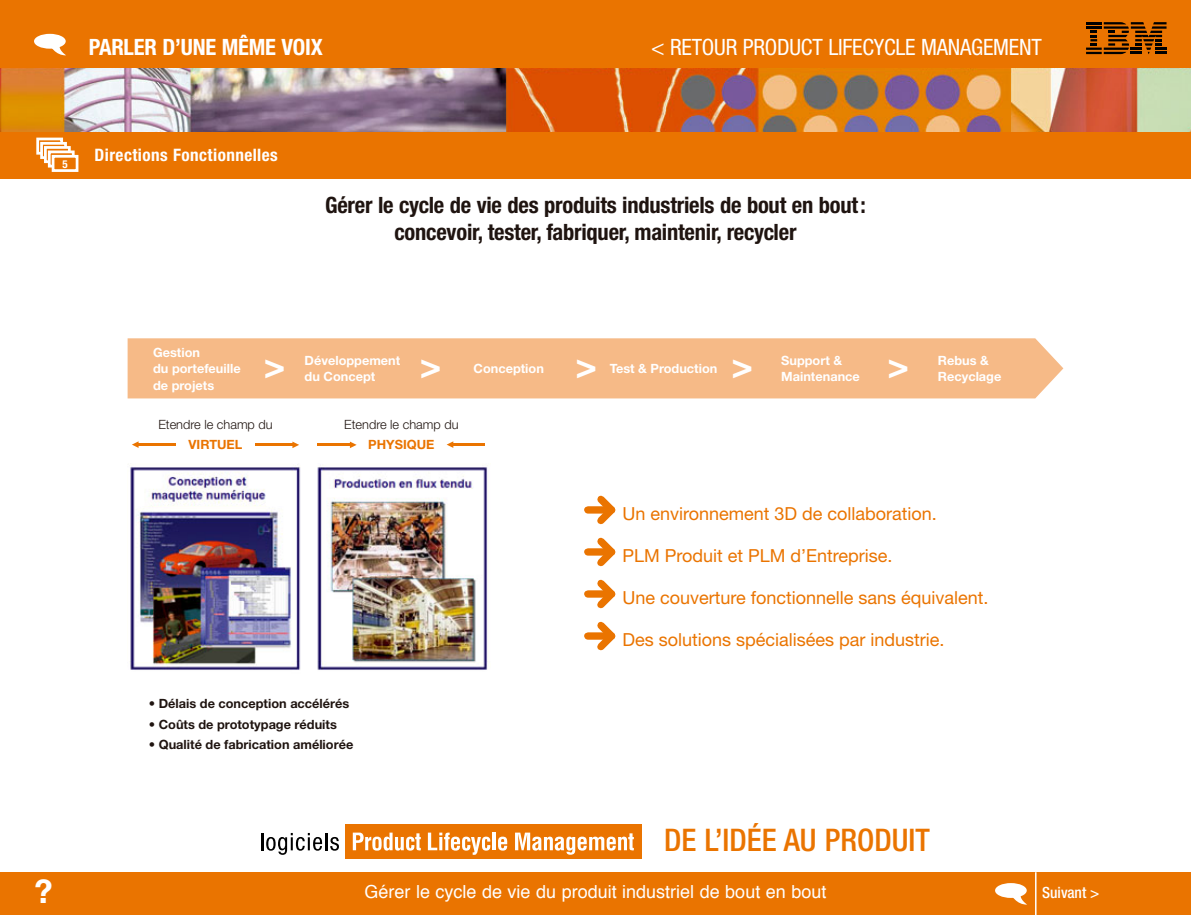
<style>
.page{position:relative;width:1191px;height:915px;background:#fff}
.page>*{position:absolute;margin:0;border:0;box-sizing:border-box;transform-origin:0 0}
.t1{font:700 36px "Helvetica Neue";color:#fff}
.t2{font:700 32.55px "Helvetica Neue";color:#fff}
.t3{font:500 condensed 31.2px "Helvetica Neue";color:#ea7400}
.t4{font:700 condensed 22.5px/27px "Helvetica Neue";letter-spacing:-.01em;color:#1f1410;text-align:center}
.t5{font:condensed 22.5px "Helvetica Neue";letter-spacing:-.01em;color:#fff}
.t6{font:700 condensed 22.5px "Helvetica Neue";letter-spacing:-.01em;color:#fff}
.t7{font:18px "Helvetica Neue";color:#ea7400}
.t8{font:18px "Helvetica";color:#fff}
.t9{font:700 condensed 17.1px "Helvetica Neue";letter-spacing:.025em;color:#fff}
.t10{font:500 condensed 15.45px "Helvetica Neue";color:#fff}
.t11{font:700 12.75px/16.5px "Helvetica Neue";color:#fff}
.t12{font:700 12.75px "Helvetica Neue";color:#1f1410}
.t13{font:300 12.75px/20.7px "Helvetica Neue";color:#1f1410;text-align:center}
.t14{font:700 condensed 10.95px "Helvetica Neue";color:#fff}
.s1{font-weight:700;color:#ea7400}
</style>
<div class="page">
<div style="left:0;top:0;width:1191px;height:179px;background:#ea7400"></div>
<svg style="left:1086px;top:22px;width:80px;height:32px"></svg>
<div style="left:0;top:872px;width:1191px;height:42px;background:#ea7400"></div>
<hr style="left:1035px;top:871px;width:1px;height:43px;background:#fff">
<div style="left:34px;top:34px;width:32px;height:15px;background:#fff;border-radius:50%"></div>
<svg style="left:49px;top:43px;width:17px;height:13px"></svg>
<img style="left:0;top:68px;width:1191px;height:63px">
<div style="left:38px;top:139px;width:24px;height:14px;background:#eb7b0d"></div>
<div style="left:36px;top:137px;width:27px;height:17px;border:3px solid #fff"></div>
<div style="left:40px;top:142px;width:27px;height:17px;border:3px solid #fff"></div>
<div style="left:44px;top:146px;width:27px;height:17px;border:3px solid #fff"></div>
<div style="left:49px;top:152px;width:24px;height:14px;background:#eb7e13"></div>
<div style="left:48px;top:150px;width:27px;height:17px;border:3px solid #fff"></div>
<div style="left:53px;top:156px;width:24px;height:14px;background:#ea7400"></div>
<div style="left:52px;top:155px;width:26px;height:17px;border:3px solid #fff"></div>
<div style="left:995px;top:882px;width:31px;height:15px;background:#fff;border-radius:50%"></div>
<svg style="left:1010px;top:891px;width:17px;height:13px"></svg>
<svg style="left:584px;top:495px;width:32px;height:30px"></svg>
<svg style="left:584px;top:537px;width:32px;height:30px"></svg>
<svg style="left:584px;top:579px;width:32px;height:30px"></svg>
<svg style="left:584px;top:621px;width:32px;height:30px"></svg>
<img style="left:130px;top:464px;width:359px;height:206px">
<svg style="left:292px;top:441px;width:7px;height:7px"></svg>
<hr style="left:255px;top:443px;width:39px;height:3px;background:#ea7400">
<svg style="left:350px;top:441px;width:6px;height:7px"></svg>
<hr style="left:318px;top:443px;width:33px;height:3px;background:#ea7400">
<svg style="left:132px;top:441px;width:7px;height:7px"></svg>
<hr style="left:137px;top:443px;width:39px;height:3px;background:#ea7400">
<svg style="left:446px;top:441px;width:7px;height:7px"></svg>
<hr style="left:452px;top:443px;width:33px;height:3px;background:#ea7400">
<div style="left:128px;top:338px;width:935px;height:60px;background:#f6ba87"></div>
<svg style="left:261px;top:833px;width:78px;height:21px"></svg>
<div style="left:345px;top:824px;width:296px;height:35px;background:#ea7400"></div>
<svg style="left:353px;top:832px;width:68px;height:18px"></svg>
<svg style="left:428px;top:832px;width:62px;height:23px"></svg>
<hr style="left:492px;top:832px;width:3px;height:18px;background:#fff">
<svg style="left:498px;top:836px;width:9px;height:14px"></svg>
<svg style="left:515px;top:832px;width:119px;height:22px"></svg>
<p class="t6" style="left:89px;top:39px;width:235px">PARLER D’UNE MÊME VOIX</p>
<p class="t5" style="left:651px;top:39px;width:392px">&lt; RETOUR PRODUCT LIFECYCLE MANAGEMENT</p>
<p class="t14" style="left:62px;top:160px;width:7px">5</p>
<p class="t9" style="left:95px;top:149px;width:185px">Directions Fonctionnelles</p>
<p class="t4" style="left:325px;top:193px;width:542px">Gérer le cycle de vie des produits industriels de bout en bout : concevoir, tester, fabriquer, maintenir, recycler</p>
<p class="t2" style="left:35px;top:879px;width:20px">?</p>
<p class="t11" style="left:153px;top:345px;width:89px">Gestion<br>du portefeuille de projets</p>
<p class="t11" style="left:473px;top:361px;width:72px">Conception</p>
<p class="t11" style="left:609px;top:361px;width:109px">Test &amp; Production</p>
<p class="t11" style="left:781px;top:353px;width:80px">Support &amp;<br>Maintenance</p>
<p class="t11" style="left:938px;top:353px;width:52px">Rebus &amp;</p>
<p class="t11" style="left:305px;top:353px;width:97px">Développement du Concept</p>
<p class="t1" style="left:264px;top:352px;width:23px">&gt;</p>
<p class="t1" style="left:420px;top:352px;width:23px">&gt;</p>
<p class="t1" style="left:575px;top:352px;width:23px">&gt;</p>
<p class="t1" style="left:731px;top:352px;width:23px">&gt;</p>
<p class="t1" style="left:887px;top:352px;width:23px">&gt;</p>
<p class="t11" style="left:938px;top:369px;width:65px">Recyclage</p>
<p class="t13" style="left:158px;top:415px;width:116px">Etendre le champ du<br><span class="s1">VIRTUEL</span></p>
<p class="t13" style="left:344px;top:415px;width:116px">Etendre le champ du<br><span class="s1">PHYSIQUE</span></p>
<p class="t12" style="left:149px;top:698px;width:202px">• Délais de conception accélérés</p>
<p class="t12" style="left:149px;top:719px;width:189px">• Coûts de prototypage réduits</p>
<p class="t12" style="left:149px;top:740px;width:206px">• Qualité de fabrication améliorée</p>
<p class="t7" style="left:622px;top:506px;width:316px">Un environnement 3D de collaboration.</p>
<p class="t7" style="left:622px;top:548px;width:272px">PLM Produit et PLM d’Entreprise.</p>
<p class="t7" style="left:622px;top:590px;width:368px">Une couverture fonctionnelle sans équivalent.</p>
<p class="t7" style="left:622px;top:632px;width:324px">Des solutions spécialisées par industrie.</p>
<p class="t3" style="left:664px;top:828px;width:267px">DE L’IDÉE AU PRODUIT</p>
<p class="t8" style="left:364px;top:883px;width:463px">Gérer le cycle de vie du produit industriel de bout en bout</p>
<p class="t10" style="left:1042px;top:886px;width:59px">Suivant &gt;</p>
</div>
